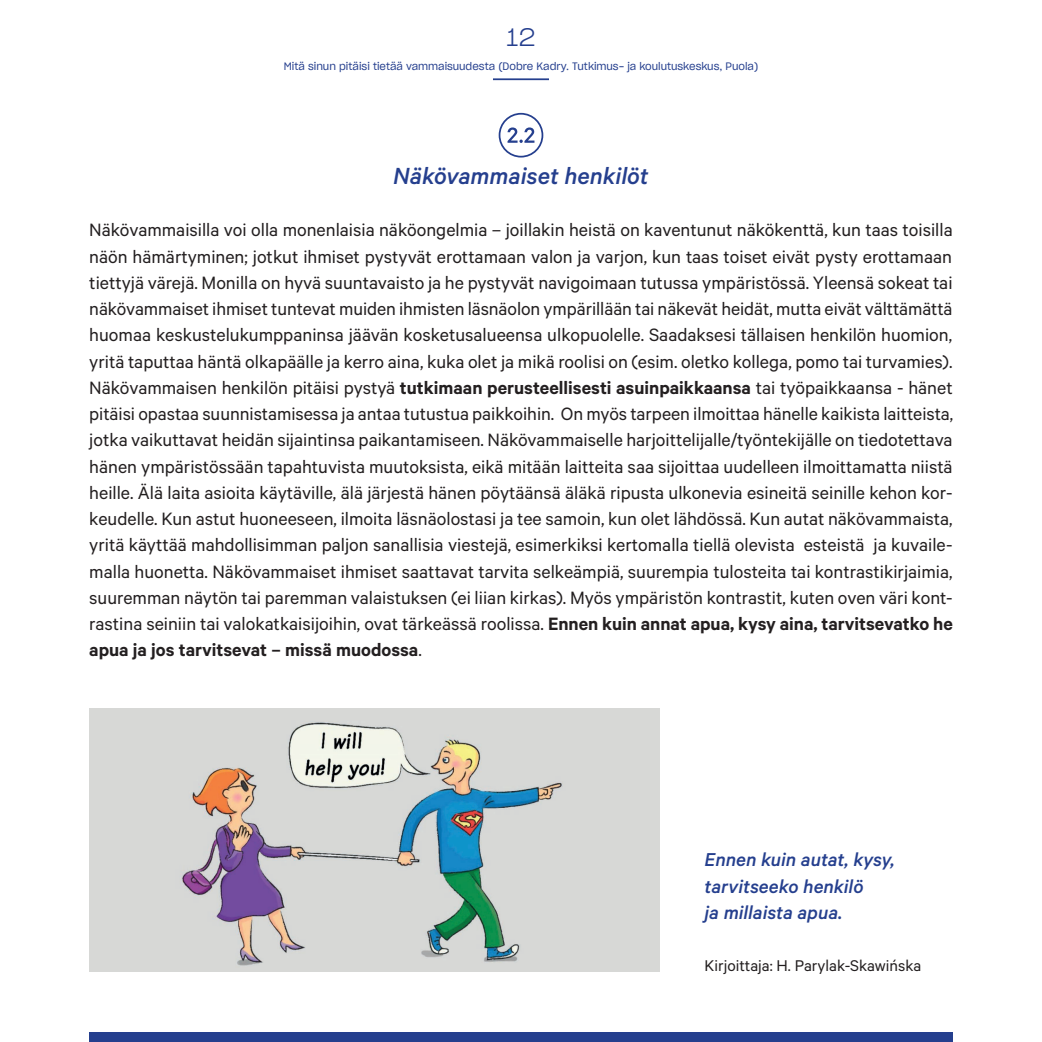
<style>
.page{position:relative;width:1042px;height:1042px;background:#fff}
.page>*{position:absolute;margin:0;border:0;box-sizing:border-box;transform-origin:0 0}
.t1{font:italic 500 26.25px "Calibre";color:#253f8e}
.t2{font:24.5px "Sharp Grotesk Light 21";color:#253f8e}
.t3{font:italic 500 21px/26.2px "Calibre";color:#253f8e}
.t4{font:20.12px/26.2px "Calibre";color:#231f20;text-align:justify}
.t5{font:17.5px "Calibre";color:#231f20}
.t6{font:10.5px "Sharp Grotesk Book 19";color:#253f8e}
.s1{font-weight:600}
</style>
<div class="page">
<hr style="left:493px;top:78px;width:56px;height:2px;background:#253f8e">
<div style="left:89px;top:1032px;width:863px;height:10px;background:#253f8e"></div>
<div style="left:499px;top:113px;width:44px;height:45px;border:2px solid #253f8e;border-radius:50%"></div>
<svg style="left:507px;top:127px;width:27px;height:16px"></svg>
<img style="left:89px;top:709px;width:571px;height:262px">
<p class="t2" style="left:506px;top:18px;width:30px">12</p>
<p class="t6" style="left:284px;top:58px;width:476px">Mitä sinun pitäisi tietää vammaisuudesta (Dobre Kadry. Tutkimus- ja koulutuskeskus, Puola)</p>
<h1 class="t1" style="left:393px;top:160px;width:257px">Näkövammaiset henkilöt</h1>
<p class="t4" style="left:89px;top:216px;width:865px">Näkövammaisilla voi olla monenlaisia näköongelmia – joillakin heistä on kaventunut näkökenttä, kun taas toisilla näön hämärtyminen; jotkut ihmiset pystyvät erottamaan valon ja varjon, kun taas toiset eivät pysty erottamaan tiettyjä värejä. Monilla on hyvä suuntavaisto ja he pystyvät navigoimaan tutussa ympäristössä. Yleensä sokeat tai näkövammaiset ihmiset tuntevat muiden ihmisten läsnäolon ympärillään tai näkevät heidät, mutta eivät välttämättä huomaa keskustelukumppaninsa jäävän kosketusalueensa ulkopuolelle. Saadaksesi tällaisen henkilön huomion, yritä taputtaa häntä olkapäälle ja kerro aina, kuka olet ja mikä roolisi on (esim. oletko kollega, pomo tai turvamies).<br>Näkövammaisen henkilön pitäisi pystyä <span class="s1">tutkimaan perusteellisesti asuinpaikkaansa</span> tai työpaikkaansa - hänet pitäisi opastaa suunnistamisessa ja antaa tutustua paikkoihin. On myös tarpeen ilmoittaa hänelle kaikista laitteista, jotka vaikuttavat heidän sijaintinsa paikantamiseen. Näkövammaiselle harjoittelijalle/työntekijälle on tiedotettava hänen ympäristössään tapahtuvista muutoksista, eikä mitään laitteita saa sijoittaa uudelleen ilmoittamatta niistä heille. Älä laita asioita käytäville, älä järjestä hänen pöytäänsä äläkä ripusta ulkonevia esineitä seinille kehon kor&shy;keudelle. Kun astut huoneeseen, ilmoita läsnäolostasi ja tee samoin, kun olet lähdössä. Kun autat näkövammaista, yritä käyttää mahdollisimman paljon sanallisia viestejä, esimerkiksi kertomalla tiellä olevista esteistä ja kuvaile&shy;malla huonetta. Näkövammaiset ihmiset saattavat tarvita selkeämpiä, suurempia tulosteita tai kontrastikirjaimia, suuremman näytön tai paremman valaistuksen (ei liian kirkas). Myös ympäristön kontrastit, kuten oven väri kont&shy;rastina seiniin tai valokatkaisijoihin, ovat tärkeässä roolissa. <span class="s1">Ennen kuin annat apua, kysy aina, tarvitsevatko he apua ja jos tarvitsevat – missä muodossa</span>.</p>
<p class="t3" style="left:704px;top:846px;width:192px">Ennen kuin autat, kysy, tarvitseeko henkilö<br>ja millaista apua.</p>
<p class="t5" style="left:704px;top:956px;width:218px">Kirjoittaja: H. Parylak-Skawińska</p>
</div>
